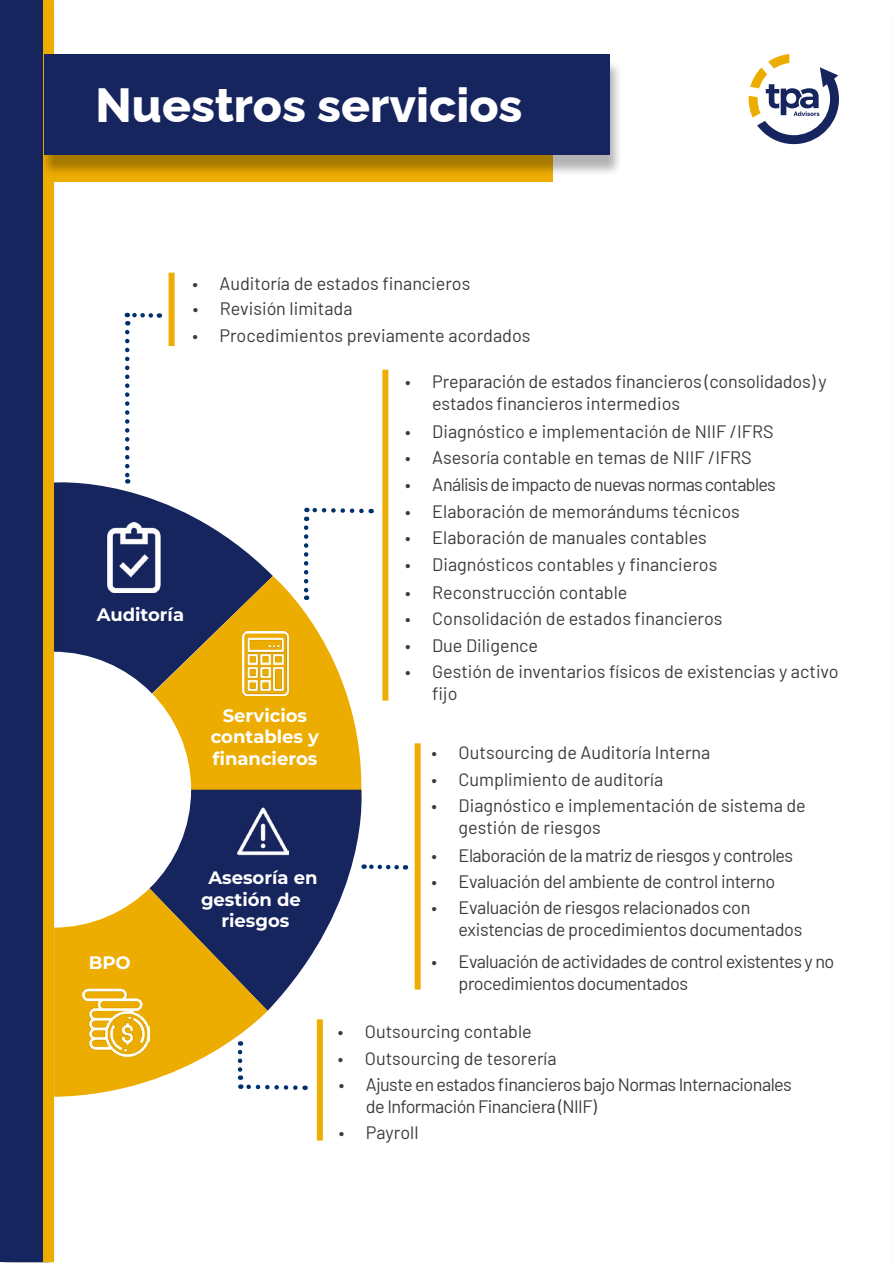
<style>
.page{position:relative;width:893px;height:1263px;background:#fff}
.page>*{position:absolute;margin:0;border:0;box-sizing:border-box;transform-origin:0 0}
.t1{font:100 48px "Raleway";color:#fff}
.t2{font:18px/21.6px "Barlow";letter-spacing:-.005em;color:#393d39}
.t3{font:18px/21.6px "Barlow";letter-spacing:-.03em;color:#393d39}
.t4{font:100 18px/21.6px "Montserrat";color:#fff;text-align:center}
.t5{font:18px "Barlow";letter-spacing:-.04em;color:#393d39}
</style>
<div class="page">
<div style="left:53px;top:155px;width:499px;height:27px;background:#edad00"></div>
<svg style="left:57px;top:474px;width:216px;height:102px;fill:#17255f"></svg>
<svg style="left:57px;top:576px;width:305px;height:214px;background:#af9040"></svg>
<svg style="left:268px;top:790px;width:95px;height:221px;fill:#17255f"></svg>
<svg style="left:57px;top:790px;width:211px;height:307px;background:#ab8b3d"></svg>
<svg style="left:57px;top:652px;width:134px;height:276px"></svg>
<svg style="left:125px;top:332px;width:4px;height:152px"></svg>
<svg style="left:304px;top:528px;width:4px;height:72px"></svg>
<svg style="left:127px;top:313px;width:24px;height:12px"></svg>
<svg style="left:306px;top:507px;width:66px;height:14px"></svg>
<svg style="left:238px;top:1052px;width:68px;height:40px"></svg>
<svg style="left:363px;top:864px;width:43px;height:6px"></svg>
<div style="left:169px;top:273px;width:6px;height:73px;background:#edad02"></div>
<div style="left:382px;top:370px;width:6px;height:331px;background:#edad02"></div>
<div style="left:415px;top:743px;width:6px;height:246px;background:#edad02"></div>
<div style="left:317px;top:1019px;width:6px;height:121px;background:#edad02"></div>
<img style="left:238px;top:806px;width:51px;height:51px">
<img style="left:107px;top:522px;width:70px;height:71px">
<img style="left:82px;top:989px;width:68px;height:67px">
<img style="left:242px;top:631px;width:64px;height:64px">
<div style="left:0;top:4px;width:57px;height:1259px;background:#000;opacity:.3"></div>
<div style="left:0;top:0;width:44px;height:1261px;background:#17255f"></div>
<div style="left:44px;top:0;width:10px;height:1261px;background:#edad00"></div>
<div style="left:40px;top:59px;width:583px;height:118px;background:#000;opacity:.3"></div>
<div style="left:44px;top:54px;width:565px;height:101px;background:#17255f"></div>
<hr style="left:892px;top:0;width:1px;height:1261px;background:#17255f">
<svg style="left:749px;top:54px;width:90px;height:90px"></svg>
<h1 class="t1" style="left:95px;top:67px;width:428px">Nuestros servicios</h1>
<p class="t4" style="left:97px;top:603px;width:89px">Auditoría</p>
<p class="t4" style="left:89px;top:951px;width:44px">BPO</p>
<p class="t2" style="left:192px;top:271px;width:279px">• Auditoría de estados financieros</p>
<p class="t2" style="left:193px;top:297px;width:161px">• Revisión limitada</p>
<p class="t2" style="left:192px;top:323px;width:340px">• Procedimientos previamente acordados</p>
<p class="t2" style="left:432px;top:370px;width:396px;text-indent:-27px">• Preparación de estados financieros (consolidados) y estados financieros intermedios</p>
<p class="t2" style="left:405px;top:420px;width:370px">• Diagnóstico e implementación de NIIF /IFRS</p>
<p class="t2" style="left:405px;top:446px;width:348px">• Asesoría contable en temas de NIIF /IFRS</p>
<p class="t5" style="left:405px;top:471px;width:372px">• Análisis de impacto de nuevas normas contables</p>
<p class="t2" style="left:405px;top:499px;width:336px">• Elaboración de memorándums técnicos</p>
<p class="t2" style="left:405px;top:526px;width:303px">• Elaboración de manuales contables</p>
<p class="t2" style="left:405px;top:553px;width:314px">• Diagnósticos contables y financieros</p>
<p class="t2" style="left:405px;top:580px;width:224px">• Reconstrucción contable</p>
<p class="t2" style="left:405px;top:606px;width:319px">• Consolidación de estados financieros</p>
<p class="t2" style="left:405px;top:633px;width:134px">• Due Diligence</p>
<p class="t4" style="left:211px;top:704px;width:110px">Servicios contables y financieros</p>
<p class="t4" style="left:208px;top:866px;width:111px">Asesoría en</p>
<p class="t4" style="left:201px;top:888px;width:101px">gestión de</p>
<p class="t4" style="left:221px;top:909px;width:69px">riesgos</p>
<p class="t2" style="left:432px;top:659px;width:408px;text-indent:-27px">• Gestión de inventarios físicos de existencias y activo fijo</p>
<p class="t2" style="left:432px;top:740px;width:280px">• Outsourcing de Auditoría Interna</p>
<p class="t2" style="left:432px;top:767px;width:233px">• Cumplimiento de auditoría</p>
<p class="t2" style="left:459px;top:793px;width:349px;text-indent:-27px">• Diagnóstico e implementación de sistema de gestión de riesgos</p>
<p class="t3" style="left:432px;top:843px;width:363px">• Elaboración de la matriz de riesgos y controles</p>
<p class="t2" style="left:432px;top:869px;width:345px">• Evaluación del ambiente de control interno</p>
<p class="t2" style="left:459px;top:896px;width:345px;text-indent:-27px">• Evaluación de riesgos relacionados con existencias de procedimientos documentados</p>
<p class="t3" style="left:459px;top:950px;width:377px;text-indent:-27px">• Evaluación de actividades de control existentes y no procedimientos documentados</p>
<p class="t2" style="left:338px;top:1020px;width:195px">• Outsourcing contable</p>
<p class="t2" style="left:338px;top:1046px;width:220px">• Outsourcing de tesorería</p>
<p class="t3" style="left:366px;top:1072px;width:427px;text-indent:-27px">• Ajuste en estados financieros bajo Normas Internacionales de Información Financiera (NIIF)</p>
<p class="t2" style="left:339px;top:1120px;width:81px">• Payroll</p>
</div>
